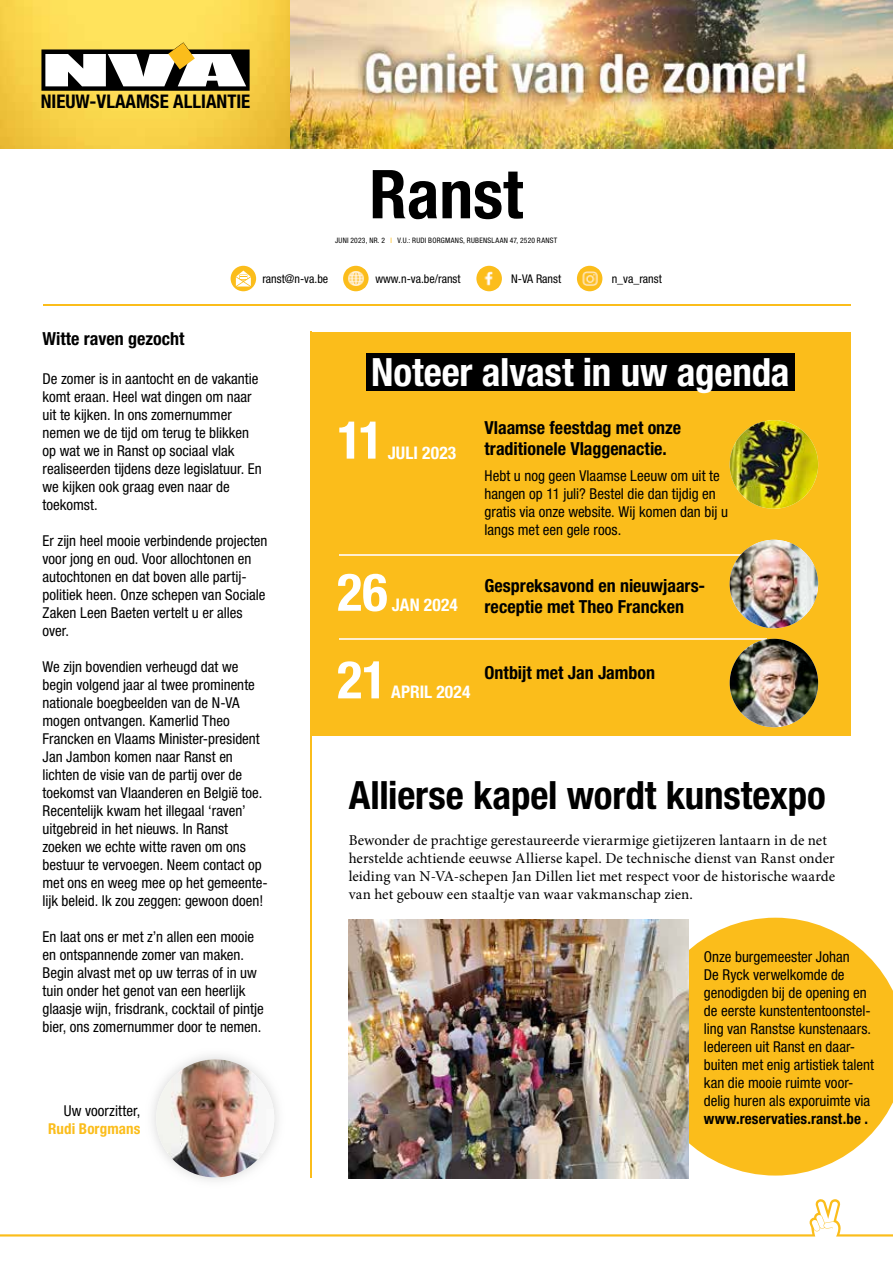
<style>
.page{position:relative;width:893px;height:1263px;background:#fff}
.page>*{position:absolute;margin:0;border:0;box-sizing:border-box;transform-origin:0 0}
.t1{font:700 condensed 67.5px "Helvetica Neue LT Std";color:#000}
.t2{font:700 condensed 52.35px "Helvetica Neue LT Std";color:#fff}
.t3{font:700 condensed 39px "Helvetica Neue LT Std";letter-spacing:-.005em;color:#000}
.t4{font:700 condensed 39px "Helvetica Neue LT Std";letter-spacing:-.005em;color:#fff}
.t5{font:700 condensed 18.9px "Helvetica Neue LT Std";color:#000}
.t6{font:700 condensed 18px/21px "Helvetica Neue LT Std";color:#000}
.t7{font:700 condensed 17.4px "Helvetica Neue LT Std";letter-spacing:.01em;color:#fff}
.t8{font:condensed 15px/18px "Helvetica Neue LT Std";color:#000}
.t9{font:15px/18px "Minion Pro";letter-spacing:.005em;color:#000}
.t10{font:700 condensed 15px "Helvetica Neue LT Std";letter-spacing:.01em;color:#000}
.t11{font:700 condensed 15px "Helvetica Neue LT Std";letter-spacing:.005em;color:#fbbd1b}
.t12{font:condensed 12px "Helvetica Neue LT Std";color:#000}
.t13{font:condensed 7.5px "Helvetica Neue LT Std";letter-spacing:.035em;color:#000}
.s1{color:#fbbd1b}
</style>
<div class="page">
<svg style="left:645px;top:918px;width:248px;height:257px;background:#fbc537"></svg>
<img style="left:152px;top:1055px;width:126px;height:126px">
<img style="left:156px;top:1059px;width:118px;height:118px;border-radius:59px">
<img style="left:289px;top:0;width:604px;height:149px">
<hr style="left:310px;top:332px;width:2px;height:846px;background:#fbbd1b">
<img style="left:349px;top:920px;width:340px;height:258px">
<div style="left:310px;top:332px;width:540px;height:404px;background:#fbbd1b"></div>
<div style="left:366px;top:353px;width:429px;height:37px;background:#000"></div>
<hr style="left:339px;top:638px;width:427px;height:2px;background:#ffefd0">
<hr style="left:339px;top:554px;width:427px;height:1px;background:#ffefd0">
<img style="left:730px;top:639px;width:88px;height:88px;border-radius:44px">
<img style="left:730px;top:540px;width:88px;height:88px;border-radius:44px">
<img style="left:730px;top:420px;width:88px;height:89px;border-radius:44px">
<div style="left:231px;top:266px;width:25px;height:25px;background:#fbbd1b;border-radius:50%"></div>
<svg style="left:236px;top:271px;width:15px;height:15px"></svg>
<div style="left:476px;top:266px;width:26px;height:25px;background:#fbbd1b;border-radius:50%"></div>
<img style="left:480px;top:269px;width:19px;height:19px">
<div style="left:343px;top:266px;width:26px;height:25px;background:#fbbd1b;border-radius:50%"></div>
<img style="left:346px;top:269px;width:19px;height:19px">
<div style="left:577px;top:266px;width:25px;height:25px;background:#fbbd1b;border-radius:50%"></div>
<img style="left:580px;top:269px;width:19px;height:19px">
<hr style="left:43px;top:305px;width:807px;height:1px;background:#fbbd1b">
<svg style="left:0;top:1199px;width:893px;height:37px"></svg>
<svg style="left:0;top:0;width:289px;height:149px;background:#f7d24a"></svg>
<svg style="left:41px;top:42px;width:209px;height:49px"></svg>
<p class="t5" style="left:41px;top:90px;width:211px">NIEUW-VLAAMSE ALLIANTIE</p>
<h1 class="t1" style="left:369px;top:153px;width:155px">Ranst</h1>
<p class="t13" style="left:335px;top:236px;width:224px">JUNI 2023, NR. 2 <span class="s1">I</span> V.U.: RUDI BORGMANS, RUBENSLAAN 47, 2520 RANST</p>
<p class="t12" style="left:262px;top:272px;width:67px">ranst@n-va.be</p>
<p class="t12" style="left:375px;top:272px;width:87px">www.n-va.be/ranst</p>
<p class="t12" style="left:511px;top:272px;width:51px">N-VA Ranst</p>
<p class="t12" style="left:612px;top:272px;width:52px">n_va_ranst</p>
<p class="t6" style="left:43px;top:327px;width:143px">Witte raven gezocht</p>
<p class="t8" style="left:43px;top:369px;width:221px">De zomer is in aantocht en de vakantie komt eraan. Heel wat dingen om naar uit te kijken. In ons zomernummer nemen we de tijd om terug te blikken op wat we in Ranst op sociaal vlak realiseerden tijdens deze legislatuur. En we kijken ook graag even naar de toekomst.</p>
<p class="t8" style="left:43px;top:531px;width:227px">Er zijn heel mooie verbindende projecten voor jong en oud. Voor allochtonen en autochtonen en dat boven alle partij&shy;politiek heen. Onze schepen van Sociale<br>Zaken Leen Baeten vertelt u er alles over.</p>
<p class="t8" style="left:43px;top:657px;width:227px">We zijn bovendien verheugd dat we begin volgend jaar al twee prominente nationale boegbeelden van de N-VA mogen ontvangen. Kamerlid Theo Francken en Vlaams Minister-president Jan Jambon komen naar Ranst en lichten de visie van de partij over de toekomst van Vlaanderen en België toe.<br>Recentelijk kwam het illegaal ‘raven’ uitgebreid in het nieuws. In Ranst zoeken we echte witte raven om ons bestuur te vervoegen. Neem contact op met ons en weeg mee op het gemeente&shy;lijk beleid. Ik zou zeggen: gewoon doen!</p>
<p class="t8" style="left:43px;top:927px;width:223px">En laat ons er met z’n allen een mooie en ontspannende zomer van maken.<br>Begin alvast met op uw terras of in uw tuin onder het genot van een heerlijk glaasje wijn, frisdrank, cocktail of pintje bier, ons zomernummer door te nemen.</p>
<p class="t8" style="left:64px;top:1101px;width:78px">Uw voorzitter,</p>
<p class="t11" style="left:48px;top:1119px;width:94px">Rudi Borgmans</p>
<h3 class="t4" style="left:371px;top:348px;width:420px">Noteer alvast in uw agenda</h3>
<p class="t6" style="left:485px;top:417px;width:198px">Vlaamse feestdag met onze traditionele Vlaggenactie.</p>
<p class="t8" style="left:485px;top:467px;width:245px">Hebt u nog geen Vlaamse Leeuw om uit te hangen op 11 juli? Bestel die dan tijdig en gratis via onze website. Wij komen dan bij u langs met een gele roos.</p>
<h2 class="t2" style="left:337px;top:408px;width:48px">11</h2>
<p class="t7" style="left:388px;top:442px;width:70px">JULI 2023</p>
<h2 class="t2" style="left:337px;top:560px;width:52px">26</h2>
<p class="t6" style="left:485px;top:575px;width:222px">Gespreksavond en nieuwjaars-</p>
<p class="t7" style="left:392px;top:594px;width:68px">JAN 2024</p>
<p class="t6" style="left:485px;top:596px;width:201px">receptie met Theo Francken</p>
<h2 class="t2" style="left:337px;top:648px;width:51px">21</h2>
<p class="t7" style="left:391px;top:682px;width:81px">APRIL 2024</p>
<p class="t6" style="left:485px;top:662px;width:172px">Ontbijt met Jan Jambon</p>
<h3 class="t3" style="left:349px;top:772px;width:479px">Allierse kapel wordt kunstexpo</h3>
<p class="t9" style="left:349px;top:832px;width:488px">Bewonder de prachtige gerestaureerde vierarmige gietijzeren lantaarn in de net herstelde achtiende eeuwse Allierse kapel. De technische dienst van Ranst onder leiding van N-VA-schepen Jan Dillen liet met respect voor de historische waarde van het gebouw een staaltje van waar vakmanschap zien.</p>
<p class="t8" style="left:704px;top:948px;width:172px">Onze burgemeester Johan<br>De Ryck verwelkomde de genodigden bij de opening en de eerste kunstententoonstel&shy;ling van Ranstse kunstenaars.<br>Iedereen uit Ranst en daar&shy;buiten met enig artistiek talent kan die mooie ruimte voor&shy;delig huren als exporuimte via</p>
<p class="t10" style="left:704px;top:1110px;width:166px">www.reservaties.ranst.be .</p>
</div>
